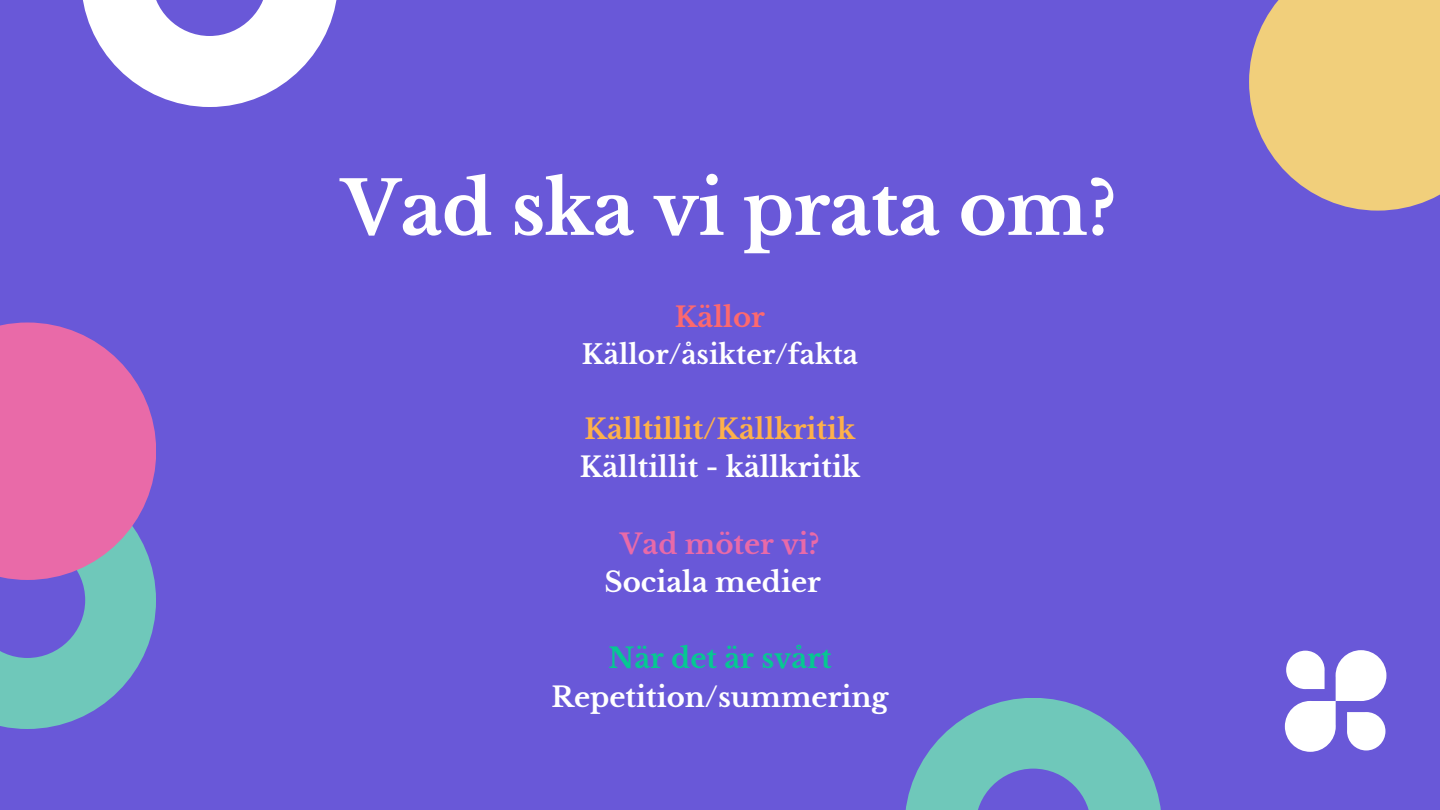
<style>
.page{position:relative;width:1440px;height:810px;background:#6958d8}
.page>*{position:absolute;margin:0;border:0;box-sizing:border-box;transform-origin:0 0}
.t1{font:700 73.6px "Libre Baskerville";letter-spacing:-.01em;color:#fff}
.t2{font:700 27.6px "Libre Baskerville";color:#fff}
.t3{font:700 27.6px "Libre Baskerville";color:#feb14a}
.t4{font:700 27.6px "Libre Baskerville";color:#06c892}
.t5{font:700 27.6px "Libre Baskerville";color:#e96aa8}
.t6{font:700 27.6px "Libre Baskerville";color:#fd696e}
.t7{font:700 26.6px "Libre Baskerville";color:#fff}
</style>
<div class="page">
<svg style="left:0;top:580px;width:156px;height:149px;fill:#6fc8ba"></svg>
<svg style="left:0;top:323px;width:156px;height:257px;background:#d36dae"></svg>
<div style="left:1249px;top:0;width:191px;height:211px;background:#f1cf7b"></div>
<svg style="left:905px;top:698px;width:256px;height:112px;fill:#6fc8ba"></svg>
<svg style="left:83px;top:0;width:254px;height:107px;fill:#fff"></svg>
<svg style="left:1285px;top:650px;width:101px;height:102px"></svg>
<p class="t1" style="left:342px;top:163px;width:776px">Vad ska vi prata om?</p>
<p class="t6" style="left:675px;top:300px;width:92px">Källor</p>
<p class="t7" style="left:582px;top:338px;width:278px">Källor/åsikter/fakta</p>
<p class="t3" style="left:585px;top:412px;width:272px">Källtillit/Källkritik</p>
<p class="t2" style="left:580px;top:450px;width:282px">Källtillit - källkritik</p>
<p class="t5" style="left:620px;top:527px;width:201px">Vad möter vi?</p>
<p class="t2" style="left:604px;top:565px;width:218px">Sociala medier</p>
<p class="t4" style="left:608px;top:642px;width:225px">När det är svårt</p>
<p class="t2" style="left:552px;top:680px;width:338px">Repetition/summering</p>
</div>
